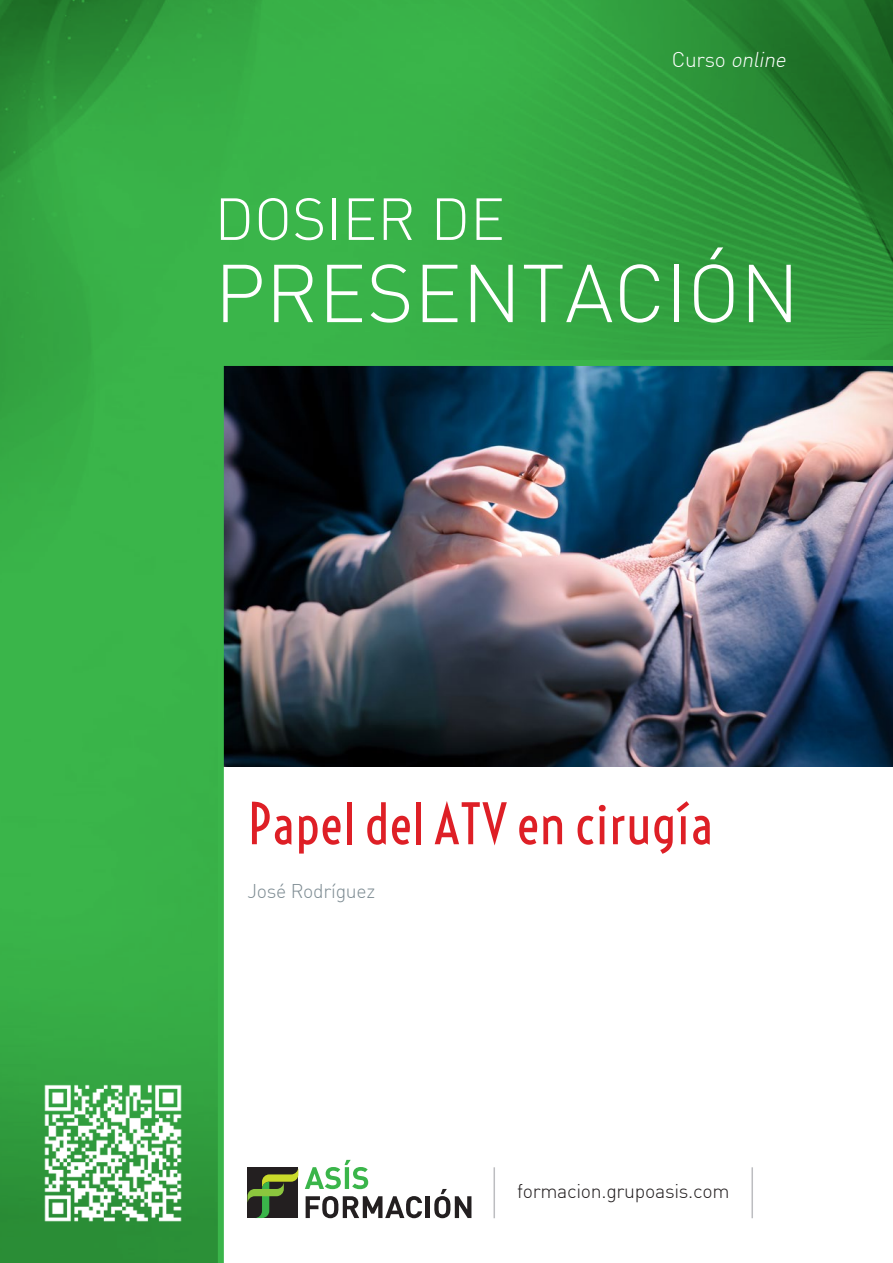
<style>
.page{position:relative;width:893px;height:1263px;background:#fff}
.page>*{position:absolute;margin:0;border:0;box-sizing:border-box;transform-origin:0 0}
.t1{font:300 80.55px "DIN";color:#fff}
.t2{font:300 58.35px "DIN";color:#fff}
.TITULO_DOSSIER{font:54px "Voltaire";color:#de1f26}
.dossier_resumen{font:italic 300 21px "DIN";color:#fff}
.dossier_resumen-2{font:300 19.5px "DIN";letter-spacing:-.015em;color:#231f20}
.TITULO_DOSSIER-2{font:300 19.5px "DIN";letter-spacing:-.015em;color:#7e8c93}
.s1{font-style:normal}
</style>
<div class="page">
<img style="left:0;top:0;width:893px;height:1263px">
<img style="left:218px;top:360px;width:675px;height:903px">
<img style="left:38px;top:1078px;width:150px;height:150px">
<svg style="left:305px;top:1160px;width:63px;height:29px"></svg>
<svg style="left:306px;top:1196px;width:116px;height:22px"></svg>
<hr style="left:426px;top:1196px;width:4px;height:22px;background:#231f20">
<svg style="left:434px;top:1189px;width:37px;height:29px"></svg>
<svg style="left:247px;top:1167px;width:51px;height:51px;background:#3f4e27"></svg>
<hr style="left:493px;top:1167px;width:2px;height:51px;background:#bcbdc0">
<hr style="left:751px;top:1167px;width:2px;height:51px;background:#bcbdc0">
<p class="dossier_resumen" style="left:672px;top:47px;width:120px"><span class="s1">C u rs o</span> online</p>
<p class="t2" style="left:214px;top:183px;width:292px">DOSIER DE</p>
<p class="t1" style="left:214px;top:244px;width:587px">PRESENTACIÓN</p>
<p class="TITULO_DOSSIER" style="left:247px;top:791px;width:468px">Papel del ATV en cirugía</p>
<p class="TITULO_DOSSIER-2" style="left:247px;top:879px;width:129px">José Rodríguez</p>
<p class="dossier_resumen-2" style="left:517px;top:1179px;width:214px">formacion.grupoasis.com</p>
</div>
